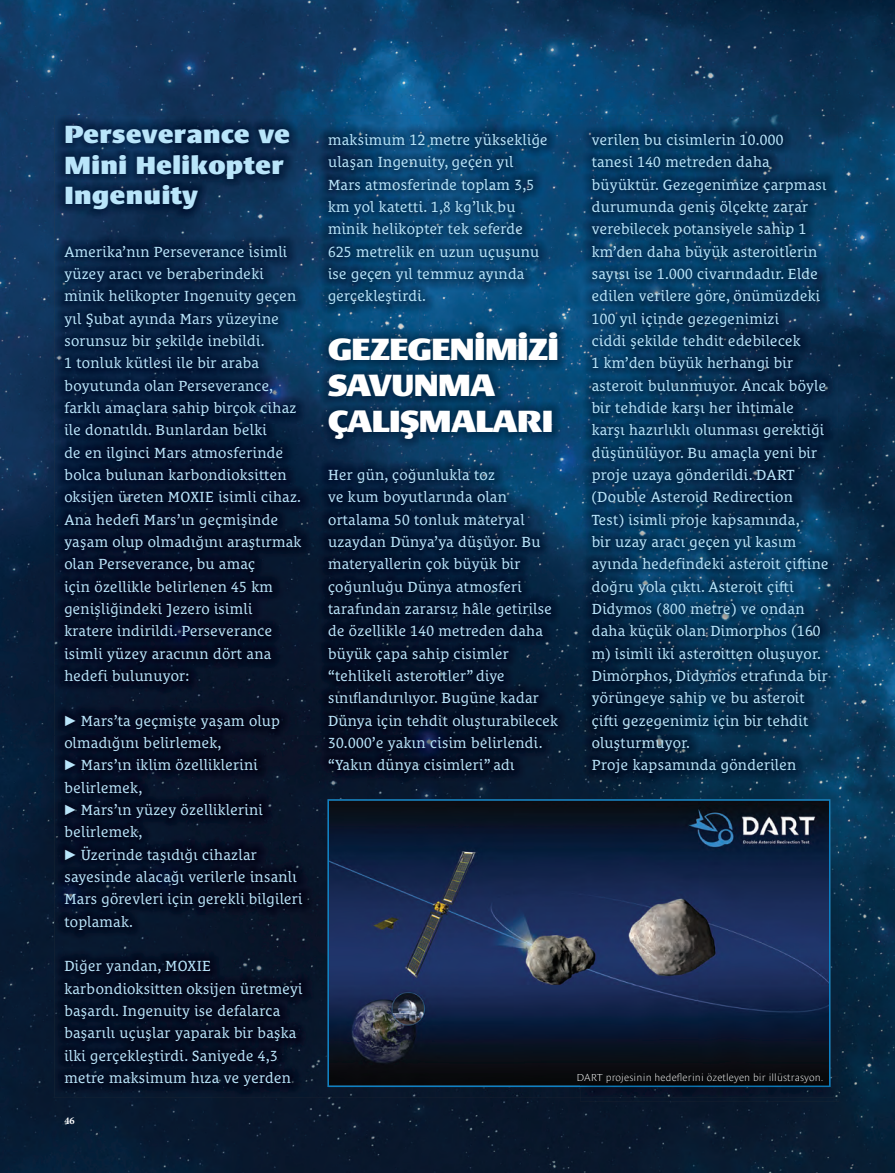
<style>
.page{position:relative;width:895px;height:1173px;background:#fff}
.page>*{position:absolute;margin:0;border:0;box-sizing:border-box;transform-origin:0 0}
.t1{font:900 31.5px/36px "Le Monde Sans Pro";letter-spacing:-.02em;color:#fff}
.t2{font:900 25.5px/30.6px "Le Monde Sans Pro";letter-spacing:.02em;color:#b9e5fa}
.t3{font:15px/22.4px "Le Monde Courrier Pro";letter-spacing:.02em;color:#b9e5fa}
.t4{font:300 expanded 10.35px "Le Monde Sans Pro";letter-spacing:.01em;color:#fff}
.t5{font:700 10.35px "Minion Pro";color:#fff}
</style>
<div class="page">
<img style="left:0;top:0;width:894px;height:1173px">
<img style="left:54px;top:115px;width:731px;height:620px">
<img style="left:785px;top:115px;width:52px;height:961px">
<img style="left:54px;top:735px;width:313px;height:362px">
<img style="left:367px;top:735px;width:419px;height:64px">
<div style="left:367px;top:1087px;width:213px;height:10px;background:#09172b"></div>
<svg style="left:327px;top:799px;width:503px;height:288px;background:#192846"></svg>
<img style="left:580px;top:1076px;width:258px;height:25px">
<div style="left:580px;top:1076px;width:257px;height:21px;background:#081327"></div>
<img style="left:580px;top:1076px;width:250px;height:11px">
<h2 class="t2" style="left:64px;top:121px;width:227px">Perseverance ve<br>Mini Helikopter<br>Ingenuity</h2>
<p class="t3" style="left:64px;top:241px;width:238px">Amerika’nın Perseverance isimli yüzey aracı ve beraberindeki minik helikopter Ingenuity geçen yıl Şubat ayında Mars yüzeyine sorunsuz bir şekilde inebildi.<br>1 tonluk kütlesi ile bir araba boyutunda olan Perseverance, farklı amaçlara sahip birçok cihaz ile donatıldı. Bunlardan belki<br>de en ilginci Mars atmosferinde bolca bulunan karbondioksitten oksijen üreten MOXIE isimli cihaz.<br>Ana hedefi Mars’ın geçmişinde yaşam olup olmadığını araştırmak olan Perseverance, bu amaç<br>için özellikle belirlenen 45 km genişliğindeki Jezero isimli kratere indirildi. Perseverance isimli yüzey aracının dört ana hedefi bulunuyor:</p>
<p class="t3" style="left:64px;top:710px;width:239px">▶ Mars’ta geçmişte yaşam olup olmadığını belirlemek,<br>▶ Mars’ın iklim özelliklerini belirlemek,<br>▶ Mars’ın yüzey özelliklerini belirlemek,<br>▶ Üzerinde taşıdığı cihazlar sayesinde alacağı verilerle insanlı<br>Mars görevleri için gerekli bilgileri toplamak.</p>
<p class="t3" style="left:64px;top:956px;width:239px">Diğer yandan, MOXIE karbondioksitten oksijen üretmeyi başardı. Ingenuity ise defalarca başarılı uçuşlar yaparak bir başka ilki gerçekleştirdi. Saniyede 4,3 metre maksimum hıza ve yerden</p>
<p class="t5" style="left:64px;top:1114px;width:12px">46</p>
<p class="t3" style="left:328px;top:130px;width:221px">maksimum 12 metre yüksekliğe ulaşan Ingenuity, geçen yıl<br>Mars atmosferinde toplam 3,5 km yol katetti. 1,8 kg’lık bu minik helikopter tek seferde<br>625 metrelik en uzun uçuşunu ise geçen yıl temmuz ayında gerçekleştirdi.</p>
<h1 class="t1" style="left:328px;top:333px;width:232px">GEZEGENİMİZİ<br>SAVUNMA<br>ÇALIŞMALARI</h1>
<p class="t3" style="left:328px;top:464px;width:231px">Her gün, çoğunlukla toz<br>ve kum boyutlarında olan ortalama 50 tonluk materyal uzaydan Dünya’ya düşüyor. Bu materyallerin çok büyük bir çoğunluğu Dünya atmosferi tarafından zararsız hâle getirilse de özellikle 140 metreden daha büyük çapa sahip cisimler “tehlikeli asteroitler” diye sınıflandırılıyor. Bugüne kadar<br>Dünya için tehdit oluşturabilecek<br>30.000’e yakın cisim belirlendi. “Yakın dünya cisimleri” adı</p>
<p class="t3" style="left:591px;top:130px;width:238px">verilen bu cisimlerin 10.000<br>tanesi 140 metreden daha büyüktür. Gezegenimize çarpması durumunda geniş ölçekte zarar verebilecek potansiyele sahip 1 km’den daha büyük asteroitlerin sayısı ise 1.000 civarındadır. Elde edilen verilere göre, önümüzdeki<br>100 yıl içinde gezegenimizi<br>ciddi şekilde tehdit edebilecek<br>1 km’den büyük herhangi bir asteroit bulunmuyor. Ancak böyle bir tehdide karşı her ihtimale karşı hazırlıklı olunması gerektiği düşünülüyor. Bu amaçla yeni bir proje uzaya gönderildi. DART (Double Asteroid Redirection<br>Test) isimli proje kapsamında,<br>bir uzay aracı geçen yıl kasım ayında hedefindeki asteroit çiftine doğru yola çıktı. Asteroit çifti<br>Didymos (800 metre) ve ondan daha küçük olan Dimorphos (160 m) isimli iki asteroitten oluşuyor.<br>Dimorphos, Didymos etrafında bir yörüngeye sahip ve bu asteroit çifti gezegenimiz için bir tehdit oluşturmuyor.<br>Proje kapsamında gönderilen</p>
<p class="t4" style="left:576px;top:1073px;width:248px">DART projesinin hedeflerini özetleyen bir illüstrasyon.</p>
</div>
